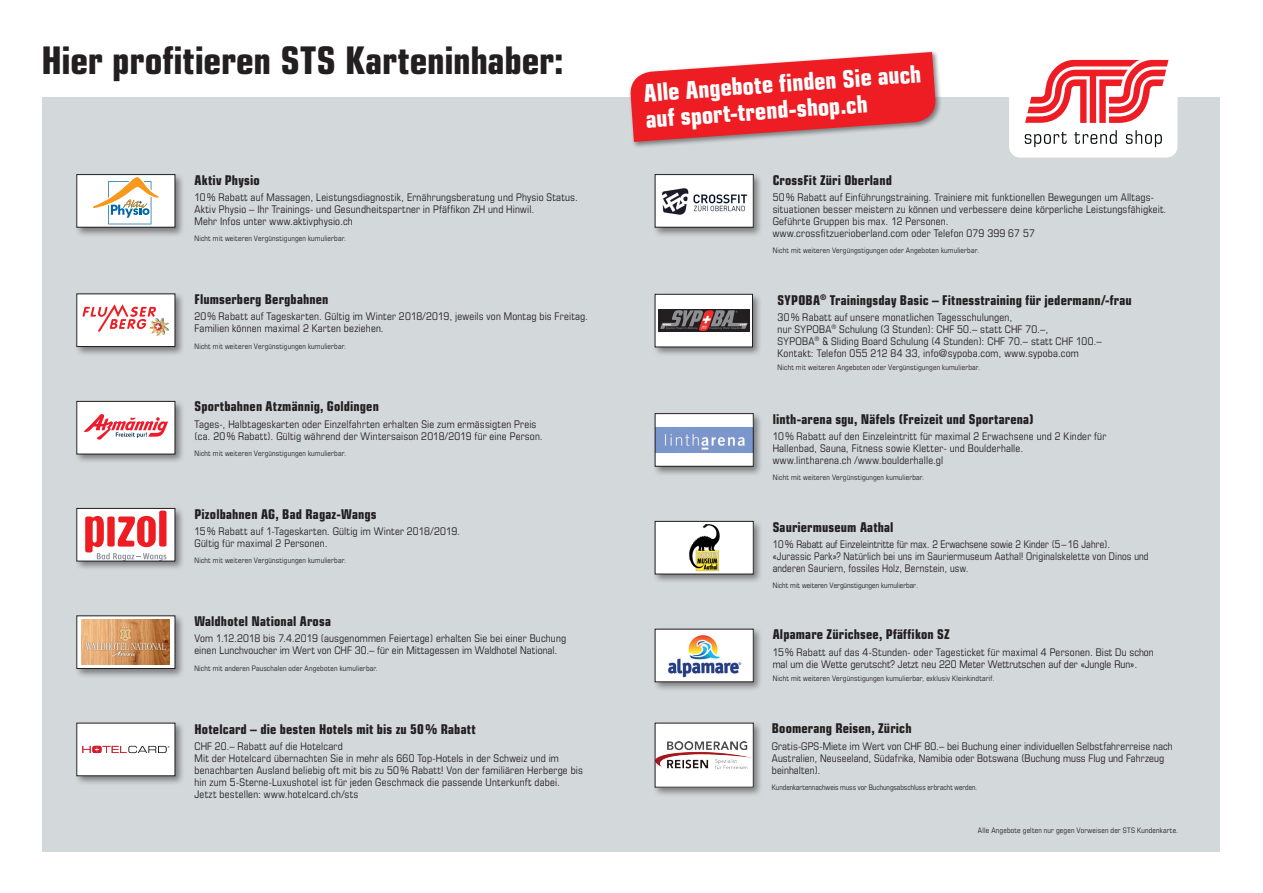
<style>
.page{position:relative;width:1263px;height:893px;background:#fff}
.page>*{position:absolute;margin:0;border:0;box-sizing:border-box;transform-origin:0 0}
.t1{font:700 condensed 38.1px "Eurostile LT Std";letter-spacing:-.005em;color:#231f20}
.t2{font:700 condensed 24.3px/26.1px "Eurostile LT Std";color:#fff}
.t3{font:700 condensed 13.5px "Eurostile LT Std";letter-spacing:.01em;color:#231f20}
.t4{font:condensed 10.5px/12px "Eurostile LT Std";letter-spacing:.02em;color:#231f20}
.t5{font:condensed 10.5px/12px "Eurostile LT Std";letter-spacing:.02em;color:#231f20;scale:.95 1}
.t6{font:condensed 10.5px/12px "Eurostile LT Std";color:#231f20}
.t7{font:condensed 7.5px "Eurostile LT Std";letter-spacing:.02em;color:#231f20}
.t8{font:condensed 7.5px "Eurostile LT Std";color:#231f20}
.s1{font-family:"Eurostile"}
</style>
<div class="page">
<div style="left:42px;top:97px;width:1177px;height:754px;background:#d3d8da"></div>
<div style="left:1009px;top:43px;width:168px;height:115px;background:#fff;border-radius:11px"></div>
<svg style="left:1025px;top:132px;width:42px;height:15px"></svg>
<svg style="left:1074px;top:130px;width:43px;height:14px"></svg>
<svg style="left:1126px;top:130px;width:36px;height:17px"></svg>
<svg style="left:1025px;top:60px;width:143px;height:63px"></svg>
<div style="left:628px;top:50px;width:314px;height:98px;background:#231f20;opacity:.5"></div>
<svg style="left:629px;top:52px;width:308px;height:90px"></svg>
<div style="left:75px;top:399px;width:110px;height:65px;background:#231f20;opacity:.5"></div>
<div style="left:77px;top:401px;width:98px;height:53px;background:#fff"></div>
<svg style="left:84px;top:414px;width:84px;height:26px"></svg>
<div style="left:77px;top:401px;width:98px;height:53px;border:1px solid #231f20"></div>
<div style="left:75px;top:506px;width:110px;height:65px;background:#231f20;opacity:.5"></div>
<div style="left:77px;top:508px;width:98px;height:53px;background:#fff"></div>
<svg style="left:85px;top:510px;width:82px;height:49px"></svg>
<div style="left:77px;top:508px;width:98px;height:53px;border:1px solid #231f20"></div>
<div style="left:75px;top:292px;width:110px;height:65px;background:#231f20;opacity:.5"></div>
<div style="left:77px;top:294px;width:98px;height:52px;background:#fff"></div>
<svg style="left:82px;top:304px;width:74px;height:28px"></svg>
<img style="left:149px;top:317px;width:20px;height:19px">
<div style="left:77px;top:294px;width:98px;height:53px;border:1px solid #231f20"></div>
<div style="left:75px;top:721px;width:110px;height:65px;background:#231f20;opacity:.5"></div>
<div style="left:77px;top:723px;width:98px;height:53px;background:#fff"></div>
<svg style="left:82px;top:746px;width:87px;height:7px"></svg>
<div style="left:75px;top:614px;width:110px;height:64px;background:#231f20;opacity:.5"></div>
<svg style="left:79px;top:618px;width:94px;height:49px"></svg>
<img style="left:82px;top:620px;width:88px;height:44px">
<div style="left:77px;top:616px;width:98px;height:53px;border:1px solid #231f20"></div>
<div style="left:653px;top:627px;width:110px;height:65px;background:#231f20;opacity:.5"></div>
<div style="left:655px;top:629px;width:98px;height:53px;background:#fff"></div>
<img style="left:668px;top:635px;width:74px;height:43px">
<div style="left:653px;top:519px;width:110px;height:65px;background:#231f20;opacity:.5"></div>
<div style="left:655px;top:521px;width:98px;height:53px;background:#fff"></div>
<img style="left:689px;top:524px;width:31px;height:48px">
<div style="left:655px;top:521px;width:98px;height:53px;border:1px solid #231f20"></div>
<div style="left:653px;top:721px;width:110px;height:76px;background:#231f20;opacity:.5"></div>
<div style="left:655px;top:723px;width:98px;height:64px;background:#fff"></div>
<img style="left:657px;top:742px;width:94px;height:27px">
<div style="left:653px;top:172px;width:110px;height:65px;background:#231f20;opacity:.5"></div>
<div style="left:655px;top:175px;width:98px;height:52px;background:#fff"></div>
<img style="left:661px;top:188px;width:87px;height:27px">
<div style="left:655px;top:174px;width:98px;height:53px;border:1px solid #231f20"></div>
<div style="left:653px;top:411px;width:110px;height:65px;background:#231f20;opacity:.5"></div>
<div style="left:655px;top:414px;width:98px;height:52px;background:#fff"></div>
<img style="left:657px;top:427px;width:94px;height:26px">
<div style="left:655px;top:413px;width:98px;height:53px;border:1px solid #231f20"></div>
<div style="left:653px;top:292px;width:110px;height:65px;background:#231f20;opacity:.5"></div>
<div style="left:655px;top:294px;width:97px;height:53px;background:#fff"></div>
<div style="left:658px;top:310px;width:91px;height:22px;background:#231f20"></div>
<svg style="left:660px;top:310px;width:88px;height:21px"></svg>
<div style="left:655px;top:294px;width:98px;height:53px;border:1px solid #231f20"></div>
<div style="left:75px;top:172px;width:110px;height:65px;background:#231f20;opacity:.5"></div>
<div style="left:77px;top:175px;width:98px;height:52px;background:#fff"></div>
<svg style="left:93px;top:177px;width:66px;height:47px"></svg>
<div style="left:77px;top:174px;width:98px;height:53px;border:1px solid #231f20"></div>
<h1 class="t1" style="left:42px;top:37px;width:524px">Hier profitieren STS Karteninhaber:</h1>
<p class="t3" style="left:195px;top:172px;width:67px">Aktiv Physio</p>
<p class="t4" style="left:195px;top:191px;width:385px">10% Rabatt auf Massagen, Leistungsdiagnostik, Ernährungsberatung und Physio Status.<br>Aktiv Physio – Ihr Trainings- und Gesundheitspartner in Pfäffikon ZH und Hinwil.<br>Mehr Infos unter www.aktivphysio.ch</p>
<p class="t7" style="left:195px;top:234px;width:153px">Nicht mit weiteren Vergünstigungen kumulierbar.</p>
<p class="t3" style="left:195px;top:291px;width:135px">Flumserberg Bergbahnen</p>
<p class="t4" style="left:195px;top:310px;width:395px">20% Rabatt auf Tageskarten. Gültig im Winter 2018/2019, jeweils von Montag bis Freitag.<br>Familien können maximal 2 Karten beziehen.</p>
<p class="t7" style="left:195px;top:341px;width:153px">Nicht mit weiteren Vergünstigungen kumulierbar.</p>
<p class="t3" style="left:195px;top:398px;width:186px">Sportbahnen Atzmännig, Goldingen</p>
<p class="t4" style="left:195px;top:418px;width:350px">Tages-, Halbtageskarten oder Einzelfahrten erhalten Sie zum ermässigten Preis (ca. 20% Rabatt). Gültig während der Wintersaison 2018/2019 für eine Person.</p>
<p class="t7" style="left:195px;top:449px;width:153px">Nicht mit weiteren Vergünstigungen kumulierbar.</p>
<p class="t3" style="left:195px;top:506px;width:184px">Pizolbahnen AG, Bad Ragaz-Wangs</p>
<p class="t4" style="left:195px;top:525px;width:267px">15% Rabatt auf 1-Tageskarten. Gültig im Winter 2018/2019.<br>Gültig für maximal 2 Personen.</p>
<p class="t7" style="left:195px;top:556px;width:153px">Nicht mit weiteren Vergünstigungen kumulierbar.</p>
<p class="t3" style="left:194px;top:613px;width:138px">Waldhotel National Arosa</p>
<p class="t4" style="left:194px;top:632px;width:373px">Vom 1.12.2018 bis 7.4.2019 (ausgenommen Feiertage) erhalten Sie bei einer Buchung einen Lunchvoucher im Wert von CHF 30.– für ein Mittagessen im Waldhotel National.</p>
<p class="t7" style="left:194px;top:663px;width:185px">Nicht mit anderen Pauschalen oder Angeboten kumulierbar.</p>
<p class="t3" style="left:195px;top:721px;width:283px">Hotelcard – die besten Hotels mit bis zu 50% Rabatt</p>
<p class="t4" style="left:195px;top:740px;width:390px"><span class="s1">CH</span>F 20.– Rabatt auf die Hotelcard<br>Mit der Hotelcard übernachten Sie in mehr als 660 Top-Hotels in der Schweiz und im benachbarten Ausland beliebig oft mit bis zu 50% Rabatt! Von der familiären Herberge bis hin zum 5-Sterne-Luxushotel ist für jeden Geschmack die passende Unterkunft dabei.<br>Jetzt bestellen: www.hotelcard.ch/sts</p>
<h2 class="t2" style="left:643px;top:80px;width:279px;rotate:-4deg">Alle Angebote fi nden Sie auch auf sport-trend-shop.ch</h2>
<p class="t3" style="left:773px;top:172px;width:121px">CrossFit Züri Oberland</p>
<p class="t4" style="left:773px;top:191px;width:395px">50% Rabatt auf Einführungstraining. Trainiere mit funktionellen Bewegungen um Alltags&shy;situationen besser meistern zu können und verbessere deine körperliche Leistungsfähigkeit.<br>Geführte Gruppen bis max. 12 Personen.<br>www.crossfitzuerioberland.com oder Telefon 079 399 67 57</p>
<p class="t7" style="left:773px;top:246px;width:208px">Nicht mit weiteren Vergüngstigungen oder Angeboten kumulierbar.</p>
<p class="t3" style="left:778px;top:292px;width:356px">SYPOBA<sup>®</sup> Trainingsday Basic – Fitnesstraining für jedermann/-frau</p>
<p class="t4" style="left:778px;top:311px;width:326px">30% Rabatt auf unsere monatlichen Tagesschulungen,<br>nur SYPOBA<sup>®</sup> Schulung (3 Stunden): CHF 50.– statt CHF 70.–,<br>SYPOBA<sup>®</sup> &amp; Sliding Board Schulung (4 Stunden): CHF 70.– statt CHF 100.– Kontakt: Telefon 055 212 84 33, info@sypoba.com, www.sypoba.com</p>
<p class="t7" style="left:778px;top:363px;width:204px">Nicht mit weiteren Angeboten oder Vergünstigungen kumulierbar.</p>
<p class="t3" style="left:773px;top:411px;width:263px">linth-arena sgu, Näfels (Freizeit und Sportarena)</p>
<p class="t4" style="left:773px;top:430px;width:335px">10% Rabatt auf den Einzeleintritt für maximal 2 Erwachsene und 2 Kinder für<br>Hallenbad, Sauna, Fitness sowie Kletter- und Boulderhalle.<br>www.lintharena.ch /www.boulderhalle.gl</p>
<p class="t7" style="left:773px;top:473px;width:153px">Nicht mit weiteren Vergünstigungen kumulierbar.</p>
<p class="t3" style="left:773px;top:519px;width:122px">Sauriermuseum Aathal</p>
<p class="t5" style="left:773px;top:538px;width:397px">10% Rabatt auf Einzeleintritte für max. 2 Erwachsene sowie 2 Kinder (5–16 Jahre). «Jurassic Park»? Natürlich bei uns im Sauriermuseum Aathal! Originalskelette von Dinos und anderen Sauriern, fossiles Holz, Bernstein, usw.</p>
<p class="t8" style="left:773px;top:581px;width:147px">Nicht mit weiteren Vergünstigungen kumulierbar.</p>
<p class="t3" style="left:773px;top:626px;width:179px">Alpamare Zürichsee, Pfäffikon SZ</p>
<p class="t6" style="left:773px;top:646px;width:382px">15% Rabatt auf das 4-Stunden- oder Tagesticket für maximal 4 Personen. Bist Du schon mal um die Wette gerutscht? Jetzt neu 220 Meter Wettrutschen auf der «Jungle Run».</p>
<p class="t7" style="left:773px;top:674px;width:223px">Nicht mit weiteren Vergünstigungen kumulierbar, exklusiv Kleinkindtarif.</p>
<p class="t3" style="left:772px;top:720px;width:141px">Boomerang Reisen, Zürich</p>
<p class="t4" style="left:772px;top:740px;width:402px">Gratis-GPS-Miete im Wert von CHF 80.– bei Buchung einer individuellen Selbstfahrerreise nach<br>Australien, Neuseeland, Südafrika, Namibia oder Botswana (Buchung muss Flug und Fahrzeug beinhalten).</p>
<p class="t7" style="left:772px;top:783px;width:207px">Kundenkartennachweis muss vor Buchungsabschluss erbracht werden.</p>
<p class="t7" style="left:978px;top:826px;width:202px">Alle Angebote gelten nur gegen Vorweisen der STS Kundenkarte.</p>
</div>
